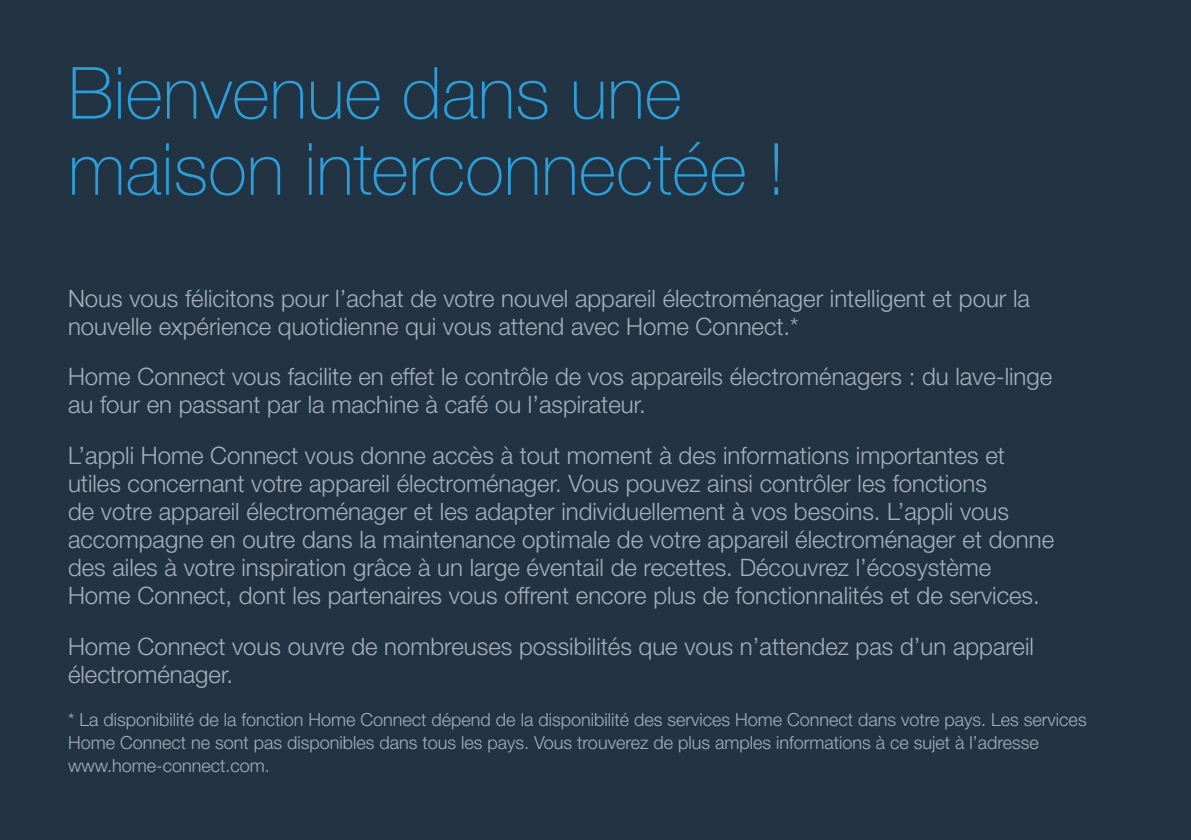
<style>
.page{position:relative;width:1191px;height:840px;background:#fff}
.page>*{position:absolute;margin:0;border:0;box-sizing:border-box;transform-origin:0 0}
.t1{font:100 72px/76px "Helvetica Neue";color:#2d9ed8}
.t2{font:300 24px/28px "Helvetica Neue";color:#a6b0bb}
.t3{font:300 18px/23px "Helvetica Neue";color:#a6b0bb}
</style>
<div class="page">
<div style="left:0;top:0;width:1191px;height:839px;background:#223444"></div>
<h1 class="t1" style="left:68px;top:52px;width:719px">Bienvenue dans une maison interconnectée !</h1>
<p class="t2" style="left:68px;top:282px;width:963px">Nous vous félicitons pour l’achat de votre nouvel appareil électroménager intelligent et pour la nouvelle expérience quotidienne qui vous attend avec Home Connect.*</p>
<p class="t2" style="left:68px;top:361px;width:985px">Home Connect vous facilite en effet le contrôle de vos appareils électroménagers : du lave-linge au four en passant par la machine à café ou l’aspirateur.</p>
<p class="t2" style="left:68px;top:439px;width:987px">L’appli Home Connect vous donne accès à tout moment à des informations importantes et utiles concernant votre appareil électroménager. Vous pouvez ainsi contrôler les fonctions<br>de votre appareil électroménager et les adapter individuellement à vos besoins. L’appli vous accompagne en outre dans la maintenance optimale de votre appareil électroménager et donne des ailes à votre inspiration grâce à un large éventail de recettes. Découvrez l’écosystème Home Connect, dont les partenaires vous offrent encore plus de fonctionnalités et de services.</p>
<p class="t2" style="left:68px;top:630px;width:967px">Home Connect vous ouvre de nombreuses possibilités que vous n’attendez pas d’un appareil électroménager.</p>
<p class="t3" style="left:68px;top:706px;width:1020px">* La disponibilité de la fonction Home Connect dépend de la disponibilité des services Home Connect dans votre pays. Les services<br>Home Connect ne sont pas disponibles dans tous les pays. Vous trouverez de plus amples informations à ce sujet à l’adresse www.home-connect.com.</p>
</div>
